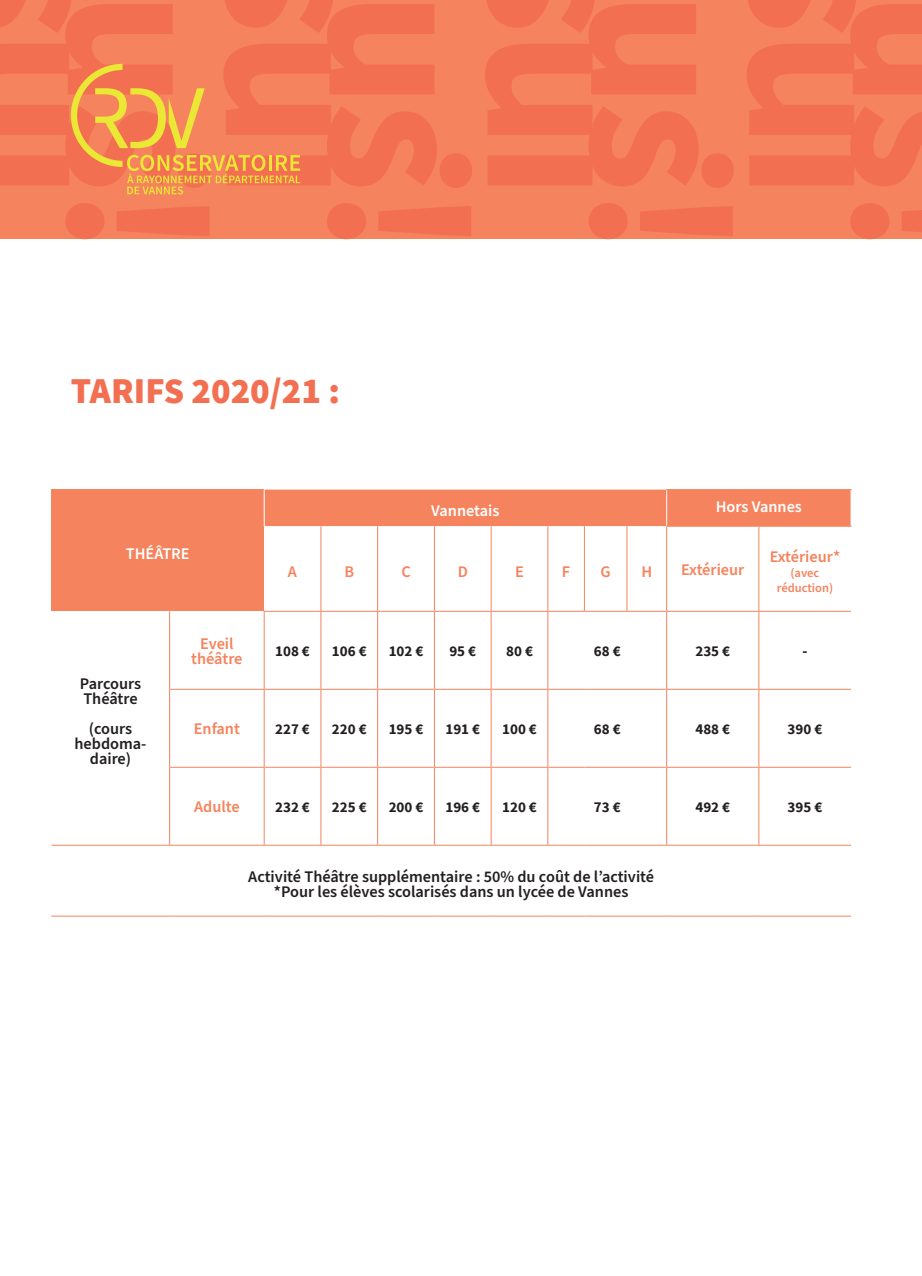
<style>
.page{position:relative;width:922px;height:1276px;background:#fff}
.page>*{position:absolute;margin:0;border:0;box-sizing:border-box;transform-origin:0 0}
.t1{font:900 36.25px "Source Sans Pro";color:#f36f51}
.t2{font:600 16.25px/15px "Source Sans Pro";color:#231f20;text-align:center}
.t3{font:600 16.25px/15px "Source Sans Pro";color:#f5835d;text-align:center}
.t4{font:600 16.25px "Source Sans Pro";color:#fff}
.t5{font:700 15px "Source Sans Pro";color:#231f20}
.t6{font:600 12.5px/15px "Source Sans Pro";color:#f5835d;text-align:center}
</style>
<div class="page">
<svg style="left:0;top:0;width:921px;height:239px;background:#f37c56"></svg>
<div style="left:51px;top:489px;width:213px;height:122px;background:#f5835d"></div>
<div style="left:265px;top:489px;width:585px;height:37px;background:#f5835d"></div>
<svg style="left:51px;top:526px;width:799px;height:319px"></svg>
<hr style="left:666px;top:490px;width:1px;height:36px;background:#fff">
<hr style="left:666px;top:489px;width:92px;height:1px;background:#f5835d">
<hr style="left:758px;top:489px;width:93px;height:1px;background:#f5835d">
<hr style="left:320px;top:526px;width:1px;height:85px;background:#f5835d">
<hr style="left:377px;top:526px;width:1px;height:85px;background:#f5835d">
<hr style="left:434px;top:526px;width:1px;height:85px;background:#f5835d">
<hr style="left:490px;top:526px;width:1px;height:85px;background:#f5835d">
<hr style="left:547px;top:526px;width:1px;height:85px;background:#f5835d">
<hr style="left:583px;top:526px;width:1px;height:85px;background:#f5835d">
<hr style="left:626px;top:526px;width:1px;height:85px;background:#f5835d">
<hr style="left:666px;top:527px;width:1px;height:84px;background:#f5835d">
<hr style="left:666px;top:526px;width:92px;height:1px;background:#f5835d">
<hr style="left:758px;top:527px;width:1px;height:84px;background:#f5835d">
<hr style="left:758px;top:526px;width:93px;height:1px;background:#f5835d">
<hr style="left:169px;top:611px;width:1px;height:78px;background:#f5835d">
<hr style="left:264px;top:612px;width:1px;height:77px;background:#f5835d">
<hr style="left:264px;top:611px;width:57px;height:1px;background:#f5835d">
<hr style="left:320px;top:612px;width:1px;height:77px;background:#f5835d">
<hr style="left:321px;top:611px;width:56px;height:1px;background:#f5835d">
<hr style="left:377px;top:612px;width:1px;height:77px;background:#f5835d">
<hr style="left:377px;top:611px;width:57px;height:1px;background:#f5835d">
<hr style="left:434px;top:612px;width:1px;height:77px;background:#f5835d">
<hr style="left:434px;top:611px;width:57px;height:1px;background:#f5835d">
<hr style="left:490px;top:612px;width:1px;height:77px;background:#f5835d">
<hr style="left:491px;top:611px;width:56px;height:1px;background:#f5835d">
<hr style="left:547px;top:612px;width:1px;height:77px;background:#f5835d">
<hr style="left:547px;top:611px;width:37px;height:1px;background:#f5835d">
<hr style="left:584px;top:611px;width:42px;height:1px;background:#f5835d">
<hr style="left:626px;top:611px;width:40px;height:1px;background:#f5835d">
<hr style="left:666px;top:612px;width:1px;height:77px;background:#f5835d">
<hr style="left:666px;top:611px;width:92px;height:1px;background:#f5835d">
<hr style="left:758px;top:612px;width:1px;height:77px;background:#f5835d">
<hr style="left:758px;top:611px;width:92px;height:1px;background:#f5835d">
<hr style="left:169px;top:690px;width:1px;height:77px;background:#f5835d">
<hr style="left:169px;top:689px;width:95px;height:1px;background:#f5835d">
<hr style="left:264px;top:690px;width:1px;height:77px;background:#f5835d">
<hr style="left:264px;top:689px;width:57px;height:1px;background:#f5835d">
<hr style="left:320px;top:690px;width:1px;height:77px;background:#f5835d">
<hr style="left:321px;top:689px;width:56px;height:1px;background:#f5835d">
<hr style="left:377px;top:690px;width:1px;height:77px;background:#f5835d">
<hr style="left:377px;top:689px;width:57px;height:1px;background:#f5835d">
<hr style="left:434px;top:690px;width:1px;height:77px;background:#f5835d">
<hr style="left:434px;top:689px;width:57px;height:1px;background:#f5835d">
<hr style="left:490px;top:690px;width:1px;height:77px;background:#f5835d">
<hr style="left:491px;top:689px;width:56px;height:1px;background:#f5835d">
<hr style="left:547px;top:690px;width:1px;height:77px;background:#f5835d">
<hr style="left:547px;top:689px;width:37px;height:1px;background:#f5835d">
<hr style="left:584px;top:689px;width:42px;height:1px;background:#f5835d">
<hr style="left:626px;top:689px;width:40px;height:1px;background:#f5835d">
<hr style="left:666px;top:690px;width:1px;height:77px;background:#f5835d">
<hr style="left:666px;top:689px;width:92px;height:1px;background:#f5835d">
<hr style="left:758px;top:690px;width:1px;height:77px;background:#f5835d">
<hr style="left:758px;top:689px;width:92px;height:1px;background:#f5835d">
<hr style="left:169px;top:767px;width:1px;height:78px;background:#f5835d">
<hr style="left:169px;top:767px;width:95px;height:1px;background:#f5835d">
<hr style="left:264px;top:767px;width:1px;height:78px;background:#f5835d">
<hr style="left:264px;top:767px;width:57px;height:1px;background:#f5835d">
<hr style="left:320px;top:767px;width:1px;height:78px;background:#f5835d">
<hr style="left:321px;top:767px;width:56px;height:1px;background:#f5835d">
<hr style="left:377px;top:767px;width:1px;height:78px;background:#f5835d">
<hr style="left:377px;top:767px;width:57px;height:1px;background:#f5835d">
<hr style="left:434px;top:767px;width:1px;height:78px;background:#f5835d">
<hr style="left:434px;top:767px;width:57px;height:1px;background:#f5835d">
<hr style="left:490px;top:767px;width:1px;height:78px;background:#f5835d">
<hr style="left:491px;top:767px;width:56px;height:1px;background:#f5835d">
<hr style="left:547px;top:767px;width:1px;height:78px;background:#f5835d">
<hr style="left:547px;top:767px;width:37px;height:1px;background:#f5835d">
<hr style="left:584px;top:767px;width:42px;height:1px;background:#f5835d">
<hr style="left:626px;top:767px;width:40px;height:1px;background:#f5835d">
<hr style="left:666px;top:767px;width:1px;height:78px;background:#f5835d">
<hr style="left:666px;top:767px;width:92px;height:1px;background:#f5835d">
<hr style="left:758px;top:767px;width:1px;height:78px;background:#f5835d">
<hr style="left:758px;top:767px;width:92px;height:1px;background:#f5835d">
<hr style="left:51px;top:845px;width:118px;height:1px;background:#f5835d">
<hr style="left:51px;top:915px;width:118px;height:1px;background:#f5835d">
<hr style="left:169px;top:915px;width:95px;height:1px;background:#f5835d">
<hr style="left:264px;top:915px;width:57px;height:1px;background:#f5835d">
<hr style="left:321px;top:915px;width:56px;height:1px;background:#f5835d">
<hr style="left:377px;top:915px;width:57px;height:1px;background:#f5835d">
<hr style="left:434px;top:915px;width:57px;height:1px;background:#f5835d">
<hr style="left:491px;top:915px;width:56px;height:1px;background:#f5835d">
<hr style="left:547px;top:915px;width:37px;height:1px;background:#f5835d">
<hr style="left:584px;top:915px;width:42px;height:1px;background:#f5835d">
<hr style="left:626px;top:915px;width:40px;height:1px;background:#f5835d">
<hr style="left:666px;top:915px;width:92px;height:1px;background:#f5835d">
<hr style="left:758px;top:915px;width:92px;height:1px;background:#f5835d">
<hr style="left:169px;top:845px;width:95px;height:1px;background:#f5835d">
<hr style="left:264px;top:845px;width:57px;height:1px;background:#f5835d">
<hr style="left:321px;top:845px;width:56px;height:1px;background:#f5835d">
<hr style="left:377px;top:845px;width:57px;height:1px;background:#f5835d">
<hr style="left:434px;top:845px;width:57px;height:1px;background:#f5835d">
<hr style="left:491px;top:845px;width:56px;height:1px;background:#f5835d">
<hr style="left:547px;top:845px;width:37px;height:1px;background:#f5835d">
<hr style="left:584px;top:845px;width:42px;height:1px;background:#f5835d">
<hr style="left:626px;top:845px;width:40px;height:1px;background:#f5835d">
<hr style="left:666px;top:845px;width:92px;height:1px;background:#f5835d">
<hr style="left:758px;top:845px;width:92px;height:1px;background:#f5835d">
<h1 class="t1" style="left:71px;top:366px;width:270px">TARIFS 2020/21 :</h1>
<p class="t4" style="left:431px;top:500px;width:70px">Vannetais</p>
<p class="t4" style="left:715px;top:495px;width:88px">Hors Vannes</p>
<p class="t4" style="left:126px;top:542px;width:65px">THÉÂTRE</p>
<p class="t3" style="left:288px;top:565px;width:11px">A</p>
<p class="t3" style="left:344px;top:565px;width:11px">B</p>
<p class="t3" style="left:401px;top:565px;width:11px">C</p>
<p class="t3" style="left:457px;top:565px;width:12px">D</p>
<p class="t3" style="left:515px;top:565px;width:10px">E</p>
<p class="t3" style="left:562px;top:565px;width:10px">F</p>
<p class="t3" style="left:600px;top:565px;width:12px">G</p>
<p class="t3" style="left:641px;top:565px;width:12px">H</p>
<p class="t3" style="left:681px;top:562px;width:65px">Extérieur</p>
<p class="t3" style="left:769px;top:550px;width:72px">Extérieur*</p>
<p class="t6" style="left:776px;top:566px;width:58px">(avec réduction)</p>
<p class="t2" style="left:80px;top:677px;width:63px;text-align:left">Parcours<br>Théâtre</p>
<p class="t2" style="left:74px;top:722px;width:73px">(cours hebdoma&shy;daire)</p>
<p class="t3" style="left:191px;top:636px;width:53px">Eveil théâtre</p>
<p class="t5" style="left:275px;top:641px;width:36px">108 €</p>
<p class="t5" style="left:332px;top:641px;width:36px">106 €</p>
<p class="t5" style="left:388px;top:641px;width:36px">102 €</p>
<p class="t5" style="left:449px;top:641px;width:28px">95 €</p>
<p class="t5" style="left:506px;top:641px;width:28px">80 €</p>
<p class="t5" style="left:593px;top:641px;width:28px">68 €</p>
<p class="t5" style="left:695px;top:641px;width:36px">235 €</p>
<p class="t5" style="left:802px;top:641px;width:6px">-</p>
<p class="t3" style="left:194px;top:722px;width:48px">Enfant</p>
<p class="t5" style="left:275px;top:719px;width:36px">227 €</p>
<p class="t5" style="left:332px;top:719px;width:36px">220 €</p>
<p class="t5" style="left:388px;top:719px;width:36px">195 €</p>
<p class="t5" style="left:445px;top:719px;width:36px">191 €</p>
<p class="t5" style="left:502px;top:719px;width:36px">100 €</p>
<p class="t5" style="left:593px;top:719px;width:28px">68 €</p>
<p class="t5" style="left:695px;top:719px;width:36px">488 €</p>
<p class="t5" style="left:787px;top:719px;width:36px">390 €</p>
<p class="t3" style="left:194px;top:800px;width:47px">Adulte</p>
<p class="t5" style="left:275px;top:796px;width:36px">232 €</p>
<p class="t5" style="left:332px;top:796px;width:36px">225 €</p>
<p class="t5" style="left:388px;top:796px;width:36px">200 €</p>
<p class="t5" style="left:445px;top:796px;width:36px">196 €</p>
<p class="t5" style="left:502px;top:796px;width:36px">120 €</p>
<p class="t5" style="left:593px;top:796px;width:28px">73 €</p>
<p class="t5" style="left:695px;top:796px;width:36px">492 €</p>
<p class="t5" style="left:787px;top:796px;width:36px">395 €</p>
<p class="t2" style="left:248px;top:869px;width:407px">Activité Théâtre supplémentaire : 50% du coût de l’activité *Pour les élèves scolarisés dans un lycée de Vannes</p>
</div>
